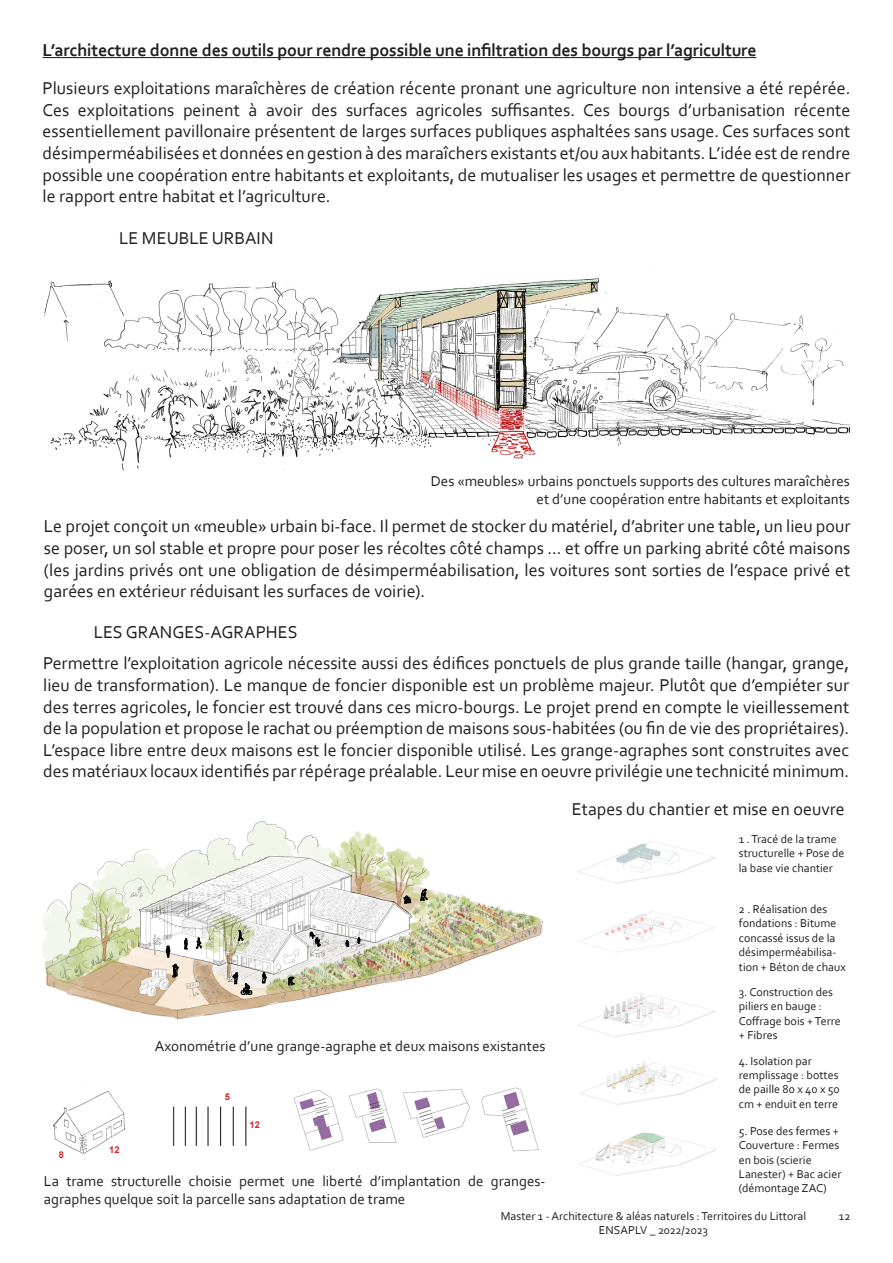
<style>
.page{position:relative;width:893px;height:1263px;background:#fff}
.page>*{position:absolute;margin:0;border:0;box-sizing:border-box;transform-origin:0 0}
.t1{font:18px/21.6px "Corbel";color:#231f20;text-align:justify}
.t2{font:700 18px "Corbel";letter-spacing:-.01em;color:#231f20}
.t3{font:15px/18px "Corbel";color:#231f20}
.t4{font:12px/14.4px "Corbel";color:#231f20}
.t5{font:12px "Corbel";letter-spacing:-.02em;color:#231f20}
.t6{font:700 9.3px "Arial";color:#d1232a}
</style>
<div class="page">
<hr style="left:43px;top:57px;width:713px;height:1px;background:#231f20">
<img style="left:44px;top:278px;width:806px;height:193px">
<img style="left:43px;top:821px;width:500px;height:199px">
<svg style="left:421px;top:889px;width:7px;height:12px"></svg>
<svg style="left:173px;top:964px;width:6px;height:13px"></svg>
<svg style="left:166px;top:946px;width:4px;height:11px"></svg>
<svg style="left:289px;top:977px;width:7px;height:8px"></svg>
<svg style="left:404px;top:895px;width:7px;height:9px"></svg>
<svg style="left:196px;top:938px;width:6px;height:10px"></svg>
<svg style="left:262px;top:972px;width:4px;height:11px"></svg>
<svg style="left:184px;top:938px;width:4px;height:11px"></svg>
<svg style="left:238px;top:930px;width:5px;height:11px"></svg>
<svg style="left:233px;top:972px;width:19px;height:23px"></svg>
<svg style="left:310px;top:932px;width:16px;height:15px"></svg>
<svg style="left:346px;top:940px;width:4px;height:7px"></svg>
<svg style="left:357px;top:937px;width:4px;height:7px"></svg>
<img style="left:293px;top:1087px;width:246px;height:65px">
<img style="left:53px;top:1090px;width:73px;height:64px">
<img style="left:173px;top:1106px;width:74px;height:40px">
<div style="left:56px;top:1149px;width:12px;height:11px;background:#fff"></div>
<div style="left:108px;top:1144px;width:13px;height:11px;background:#fff"></div>
<img style="left:578px;top:841px;width:137px;height:43px">
<img style="left:579px;top:911px;width:136px;height:42px">
<img style="left:578px;top:993px;width:137px;height:44px">
<img style="left:580px;top:1061px;width:137px;height:44px">
<img style="left:579px;top:1132px;width:137px;height:44px">
<p class="t2" style="left:43px;top:39px;width:716px">L’architecture donne des outils pour rendre possible une infiltration des bourgs par l’agriculture</p>
<p class="t1" style="left:43px;top:77px;width:809px">Plusieurs exploitations maraîchères de création récente pronant une agriculture non intensive a été repérée.<br>Ces exploitations peinent à avoir des surfaces agricoles suffisantes. Ces bourgs d’urbanisation récente essentiellement pavillonaire présentent de larges surfaces publiques asphaltées sans usage. Ces surfaces sont désimperméabilisées et données en gestion à des maraîchers existants et/ou aux habitants. L’idée est de rendre possible une coopération entre habitants et exploitants, de mutualiser les usages et permettre de questionner le rapport entre habitat et l’agriculture.</p>
<p class="t1" style="left:119px;top:227px;width:156px">LE MEUBLE URBAIN</p>
<p class="t3" style="left:431px;top:472px;width:421px">Des «meubles» urbains ponctuels supports des cultures maraîchères</p>
<p class="t3" style="left:537px;top:490px;width:315px">et d’une coopération entre habitants et exploitants</p>
<p class="t1" style="left:44px;top:515px;width:808px">Le projet conçoit un «meuble» urbain bi-face. Il permet de stocker du matériel, d’abriter une table, un lieu pour se poser, un sol stable et propre pour poser les récoltes côté champs ... et offre un parking abrité côté maisons (les jardins privés ont une obligation de désimperméabilisation, les voitures sont sorties de l’espace privé et garées en extérieur réduisant les surfaces de voirie).</p>
<p class="t1" style="left:94px;top:621px;width:206px">LES GRANGES-AGRAPHES</p>
<p class="t1" style="left:43px;top:652px;width:808px">Permettre l’exploitation agricole nécessite aussi des édifices ponctuels de plus grande taille (hangar, grange, lieu de transformation). Le manque de foncier disponible est un problème majeur. Plutôt que d’empiéter sur des terres agricoles, le foncier est trouvé dans ces micro-bourgs. Le projet prend en compte le vieillessement de la population et propose le rachat ou préemption de maisons sous-habitées (ou fin de vie des propriétaires).<br>L’espace libre entre deux maisons est le foncier disponible utilisé. Les grange-agraphes sont construites avec des matériaux locaux identifiés par répérage préalable. Leur mise en oeuvre privilégie une technicité minimum.</p>
<p class="t3" style="left:155px;top:1037px;width:392px">Axonométrie d’une grange-agraphe et deux maisons existantes</p>
<p class="t6" style="left:59px;top:1148px;width:7px">8</p>
<p class="t6" style="left:109px;top:1143px;width:12px">12</p>
<p class="t6" style="left:225px;top:1090px;width:7px">5</p>
<p class="t6" style="left:250px;top:1118px;width:12px">12</p>
<p class="t3" style="left:44px;top:1171px;width:503px">La trame structurelle choisie permet une liberté d’implantation de granges&shy;agraphes quelque soit la parcelle sans adaptation de trame</p>
<p class="t1" style="left:572px;top:797px;width:274px">Etapes du chantier et mise en oeuvre</p>
<p class="t4" style="left:739px;top:831px;width:107px">1 . Tracé de la trame structurelle + Pose de la base vie chantier</p>
<p class="t4" style="left:739px;top:901px;width:109px">2 . Réalisation des fondations : Bitume concassé issus de la désimperméabilisa&shy;tion + Béton de chaux</p>
<p class="t4" style="left:739px;top:984px;width:103px">3. Construction des piliers en bauge :<br>Coffrage bois + Terre + Fibres</p>
<p class="t4" style="left:739px;top:1053px;width:102px">4. Isolation par remplissage : bottes de paille 80 x 40 x 50 cm + enduit en terre</p>
<p class="t4" style="left:739px;top:1123px;width:104px">5. Pose des fermes +<br>Couverture : Fermes en bois (scierie<br>Lanester) + Bac acier (démontage ZAC)</p>
<p class="t4" style="left:501px;top:1208px;width:307px">Master 1 - Architecture &amp; aléas naturels : Territoires du Littoral</p>
<p class="t5" style="left:599px;top:1222px;width:110px">ENSAPLV _ 2022/2023</p>
<p class="t4" style="left:839px;top:1208px;width:13px">12</p>
</div>
